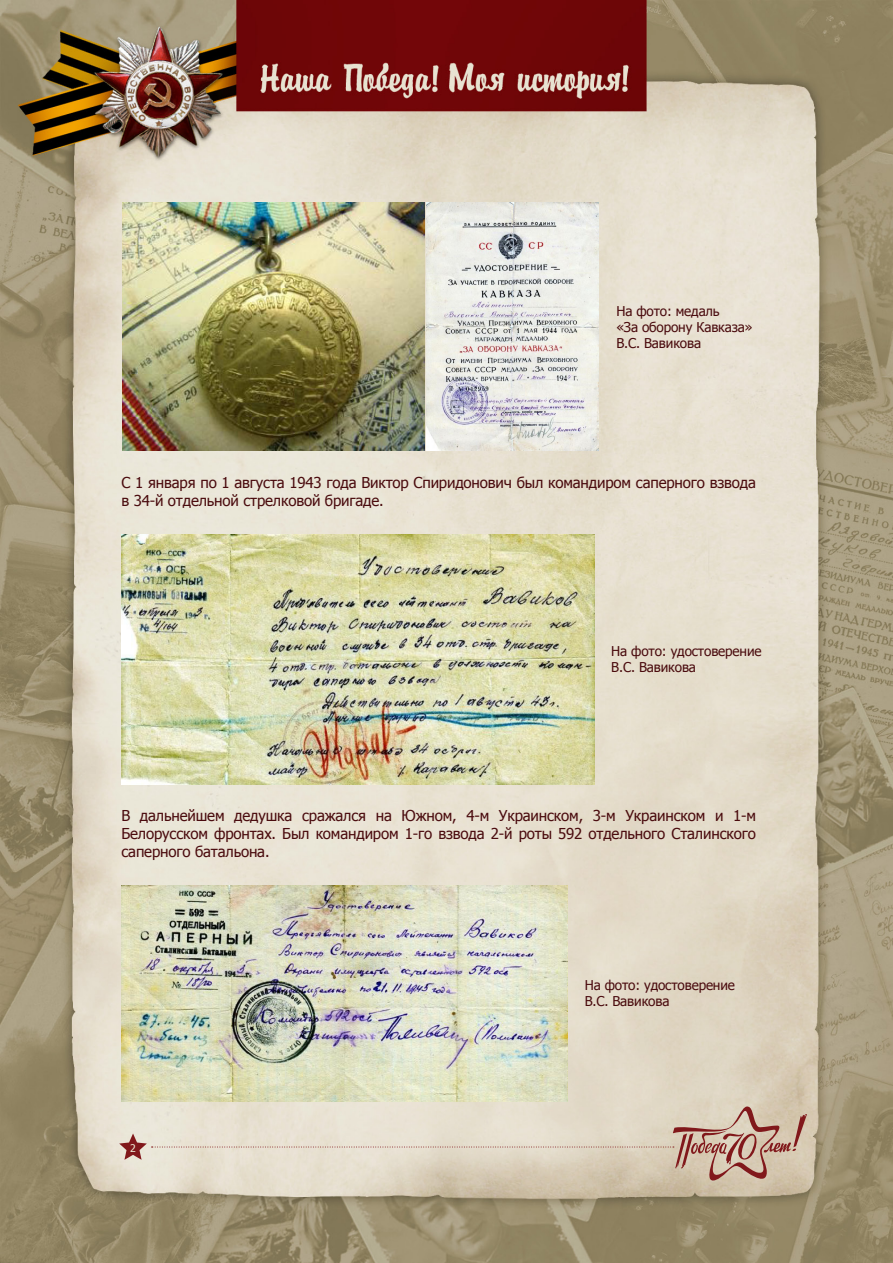
<style>
.page{position:relative;width:893px;height:1263px;background:#fff}
.page>*{position:absolute;margin:0;border:0;box-sizing:border-box;transform-origin:0 0}
.t1{font:15px/18px "Tahoma";letter-spacing:-.01em;color:#4a0b0e}
.t2{font:13.5px/16.2px "Tahoma";letter-spacing:-.01em;color:#4a0b0e}
.t3{font:10.5px "Tahoma";color:#edead3}
</style>
<div class="page">
<img style="left:0;top:0;width:893px;height:1263px">
<svg style="left:119px;top:1106px;width:688px;height:83px;background:#ddd0bf"></svg>
<img style="left:123px;top:203px;width:476px;height:247px">
<img style="left:122px;top:535px;width:472px;height:249px">
<img style="left:122px;top:886px;width:445px;height:216px">
<p class="t2" style="left:616px;top:302px;width:138px">На фото: медаль<br>«За оборону Кавказа»<br>В.С. Вавикова</p>
<p class="t1" style="left:122px;top:473px;width:636px">С 1 января по 1 августа 1943 года Виктор Спиридонович был командиром саперного взвода в 34-й отдельной стрелковой бригаде.</p>
<p class="t2" style="left:611px;top:642px;width:152px">На фото: удостоверение<br>В.С. Вавикова</p>
<p class="t1" style="left:122px;top:806px;width:636px;text-align:justify">В дальнейшем дедушка сражался на Южном, 4-м Украинском, 3-м Украинском и 1-м Белорусском фронтах. Был командиром 1-го взвода 2-й роты 592 отдельного Сталинского саперного батальона.</p>
<p class="t3" style="left:130px;top:1141px;width:7px">2</p>
<p class="t2" style="left:585px;top:976px;width:152px">На фото: удостоверение<br>В.С. Вавикова</p>
</div>
